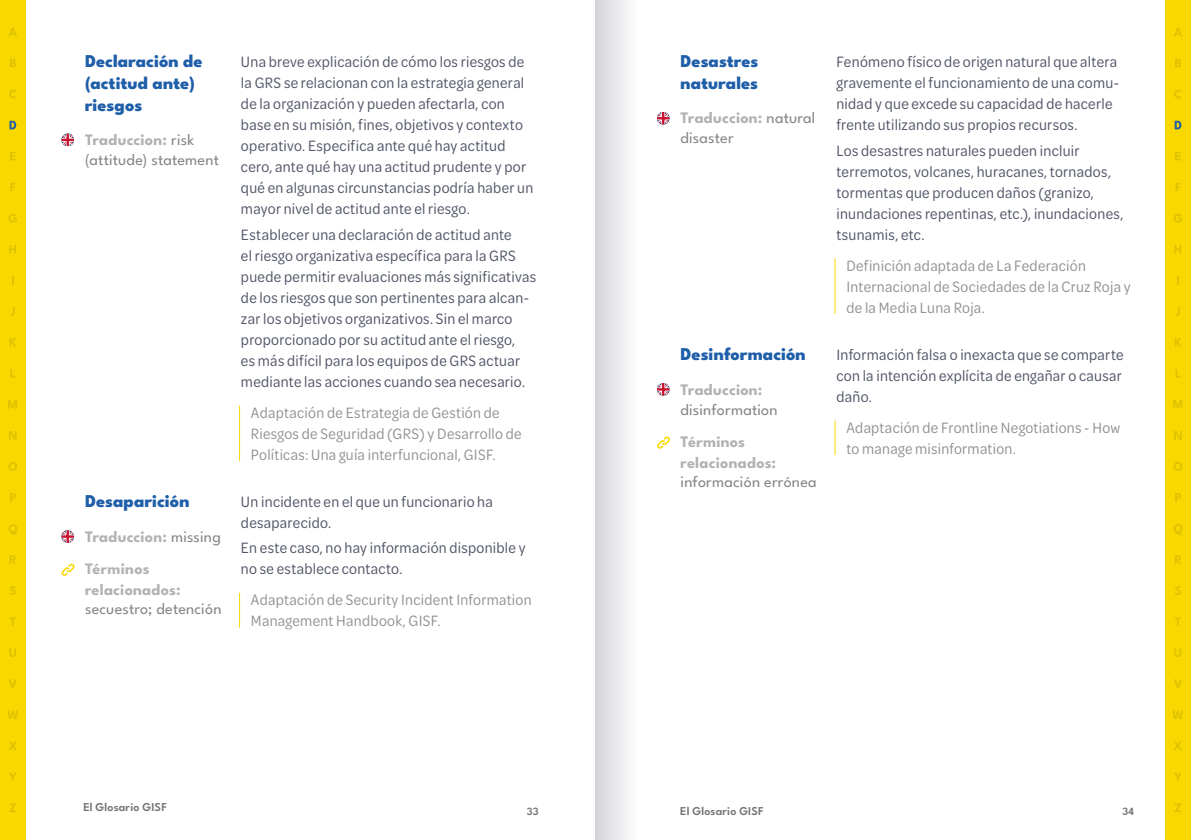
<style>
.page{position:relative;width:1191px;height:840px;background:#fff}
.page>*{position:absolute;margin:0;border:0;box-sizing:border-box;transform-origin:0 0}
.t1{font:800 18px/21.6px "League Spartan";letter-spacing:.005em;color:#1f5ea9}
.t2{font:16px/21px "Omnes Cond";letter-spacing:.02em;color:#505466}
.t3{font:16px/21px "Omnes Cond";letter-spacing:.02em;color:#939292}
.t4{font:16px/20px "League Spartan";letter-spacing:.01em;color:#878787}
.t5{font:700 16px/21px "League Spartan";letter-spacing:.015em;color:#b3b2b2}
.t6{font:600 12px "League Spartan";letter-spacing:.015em;color:#757474}
.t7{font:600 11px "League Spartan";color:#757474}
.t8{font:600 11px "League Spartan";color:#747373}
.s1{font-weight:700;color:#b3b2b2}
.s2{font-weight:400;color:#878787}
</style>
<div class="page">
<div style="left:0;top:0;width:26px;height:839px;background:#f9d800"></div>
<div style="left:1165px;top:0;width:26px;height:839px;background:#f9d800"></div>
<svg style="left:1175px;top:803px;width:6px;height:8px"></svg>
<svg style="left:1174px;top:772px;width:7px;height:8px"></svg>
<svg style="left:1174px;top:741px;width:7px;height:8px"></svg>
<svg style="left:1172px;top:710px;width:11px;height:8px"></svg>
<svg style="left:1174px;top:679px;width:8px;height:8px"></svg>
<svg style="left:1174px;top:648px;width:7px;height:8px"></svg>
<svg style="left:1175px;top:617px;width:5px;height:8px"></svg>
<svg style="left:1175px;top:586px;width:6px;height:8px"></svg>
<svg style="left:1175px;top:555px;width:6px;height:8px"></svg>
<svg style="left:1173px;top:524px;width:9px;height:10px"></svg>
<svg style="left:1175px;top:493px;width:6px;height:8px"></svg>
<svg style="left:1173px;top:462px;width:9px;height:8px"></svg>
<svg style="left:1174px;top:431px;width:7px;height:8px"></svg>
<svg style="left:1173px;top:400px;width:9px;height:8px"></svg>
<svg style="left:1175px;top:369px;width:5px;height:8px"></svg>
<svg style="left:1175px;top:338px;width:6px;height:8px"></svg>
<svg style="left:1174px;top:245px;width:7px;height:8px"></svg>
<svg style="left:1173px;top:214px;width:9px;height:8px"></svg>
<svg style="left:1175px;top:183px;width:5px;height:8px"></svg>
<svg style="left:1175px;top:152px;width:5px;height:8px"></svg>
<svg style="left:1174px;top:90px;width:7px;height:8px"></svg>
<svg style="left:1175px;top:59px;width:6px;height:8px"></svg>
<svg style="left:1174px;top:28px;width:8px;height:8px"></svg>
<svg style="left:9px;top:803px;width:7px;height:8px"></svg>
<svg style="left:9px;top:772px;width:7px;height:8px"></svg>
<svg style="left:9px;top:741px;width:7px;height:8px"></svg>
<svg style="left:7px;top:710px;width:11px;height:8px"></svg>
<svg style="left:9px;top:679px;width:8px;height:8px"></svg>
<svg style="left:9px;top:648px;width:7px;height:8px"></svg>
<svg style="left:10px;top:617px;width:6px;height:8px"></svg>
<svg style="left:10px;top:586px;width:6px;height:8px"></svg>
<svg style="left:10px;top:555px;width:6px;height:8px"></svg>
<svg style="left:8px;top:524px;width:9px;height:10px"></svg>
<svg style="left:10px;top:493px;width:6px;height:8px"></svg>
<svg style="left:8px;top:462px;width:9px;height:8px"></svg>
<svg style="left:9px;top:431px;width:8px;height:8px"></svg>
<svg style="left:8px;top:400px;width:9px;height:8px"></svg>
<svg style="left:10px;top:369px;width:5px;height:8px"></svg>
<svg style="left:10px;top:338px;width:6px;height:8px"></svg>
<svg style="left:10px;top:307px;width:5px;height:8px"></svg>
<svg style="left:12px;top:276px;width:2px;height:8px"></svg>
<svg style="left:9px;top:245px;width:7px;height:8px"></svg>
<svg style="left:8px;top:214px;width:9px;height:8px"></svg>
<svg style="left:10px;top:183px;width:5px;height:8px"></svg>
<svg style="left:10px;top:152px;width:5px;height:8px"></svg>
<svg style="left:9px;top:89px;width:7px;height:9px"></svg>
<svg style="left:10px;top:59px;width:6px;height:8px"></svg>
<svg style="left:9px;top:28px;width:8px;height:8px"></svg>
<hr style="left:834px;top:258px;width:1px;height:55px;background:#f9d800">
<hr style="left:834px;top:420px;width:1px;height:35px;background:#f9d800">
<svg style="left:657px;top:112px;width:12px;height:13px"></svg>
<svg style="left:657px;top:383px;width:12px;height:12px"></svg>
<svg style="left:657px;top:436px;width:13px;height:12px"></svg>
<hr style="left:239px;top:405px;width:1px;height:55px;background:#f9d800">
<hr style="left:239px;top:592px;width:1px;height:35px;background:#f9d800">
<svg style="left:61px;top:133px;width:13px;height:13px"></svg>
<svg style="left:61px;top:530px;width:13px;height:12px"></svg>
<svg style="left:61px;top:563px;width:13px;height:12px"></svg>
<svg style="left:1174px;top:121px;width:7px;height:8px"></svg>
<svg style="left:10px;top:121px;width:6px;height:8px"></svg>
<div style="left:595px;top:0;width:42px;height:839px;background:linear-gradient(to right,#d3d4d9,#fcfcfd)"></div>
<p class="t1" style="left:85px;top:49px;width:119px">Declaración de (actitud ante) riesgos</p>
<p class="t4" style="left:85px;top:128px;width:135px"><span class="s1">Traduccion:</span> risk (attitude) statement</p>
<p class="t1" style="left:85px;top:489px;width:106px">Desaparición</p>
<p class="t5" style="left:85px;top:518px;width:137px;line-height:32.4px">Traduccion: <span class="s2">missing<br></span>Términos</p>
<p class="t5" style="left:85px;top:577px;width:97px">relacionados:</p>
<p class="t4" style="left:85px;top:597px;width:138px">secuestro; detención</p>
<p class="t2" style="left:241px;top:51px;width:294px">Una breve explicación de cómo los riesgos de la GRS se relacionan con la estrategia general de la organización y pueden afectarla, con base en su misión, fines, objetivos y contexto operativo. Especifica ante qué hay actitud cero, ante qué hay una actitud prudente y por qué en algunas circunstancias podría haber un mayor nivel de actitud ante el riesgo.</p>
<p class="t2" style="left:241px;top:223px;width:297px">Establecer una declaración de actitud ante<br>el riesgo organizativa específica para la GRS puede permitir evaluaciones más significativas de los riesgos que son pertinentes para alcan&shy;zar los objetivos organizativos. Sin el marco proporcionado por su actitud ante el riesgo,<br>es más difícil para los equipos de GRS actuar mediante las acciones cuando sea necesario.</p>
<p class="t3" style="left:251px;top:401px;width:272px">Adaptación de Estrategia de Gestión de<br>Riesgos de Seguridad (GRS) y Desarrollo de<br>Políticas: Una guía interfuncional, GISF.</p>
<p class="t2" style="left:241px;top:490px;width:253px">Un incidente en el que un funcionario ha desaparecido.</p>
<p class="t2" style="left:241px;top:536px;width:286px">En este caso, no hay información disponible y no se establece contacto.</p>
<p class="t3" style="left:251px;top:588px;width:282px">Adaptación de Security Incident Information<br>Management Handbook, GISF.</p>
<p class="t1" style="left:680px;top:49px;width:79px">Desastres naturales</p>
<p class="t4" style="left:680px;top:106px;width:136px"><span class="s1">Traduccion:</span> natural disaster</p>
<p class="t1" style="left:680px;top:342px;width:127px">Desinformación</p>
<p class="t5" style="left:680px;top:377px;width:83px">Traduccion:</p>
<p class="t4" style="left:680px;top:397px;width:99px">disinformation</p>
<p class="t5" style="left:680px;top:429px;width:97px">Términos relacionados:</p>
<p class="t4" style="left:680px;top:470px;width:138px">información errónea</p>
<p class="t2" style="left:836px;top:51px;width:284px">Fenómeno físico de origen natural que altera gravemente el funcionamiento de una comu&shy;nidad y que excede su capacidad de hacerle frente utilizando sus propios recursos.</p>
<p class="t2" style="left:836px;top:139px;width:288px">Los desastres naturales pueden incluir terremotos, volcanes, huracanes, tornados, tormentas que producen daños (granizo, inundaciones repentinas, etc.), inundaciones, tsunamis, etc.</p>
<p class="t3" style="left:846px;top:254px;width:286px">Definición adaptada de La Federación<br>Internacional de Sociedades de la Cruz Roja y de la Media Luna Roja.</p>
<p class="t2" style="left:836px;top:343px;width:289px;text-align:justify">Información falsa o inexacta que se comparte con la intención explícita de engañar o causar daño.</p>
<p class="t3" style="left:846px;top:416px;width:275px">Adaptación de Frontline Negotiations - How to manage misinformation.</p>
<p class="t6" style="left:83px;top:797px;width:85px">El Glosario GISF</p>
<p class="t7" style="left:527px;top:802px;width:13px">33</p>
<p class="t6" style="left:680px;top:801px;width:85px">El Glosario GISF</p>
<p class="t8" style="left:1122px;top:802px;width:13px">34</p>
</div>
